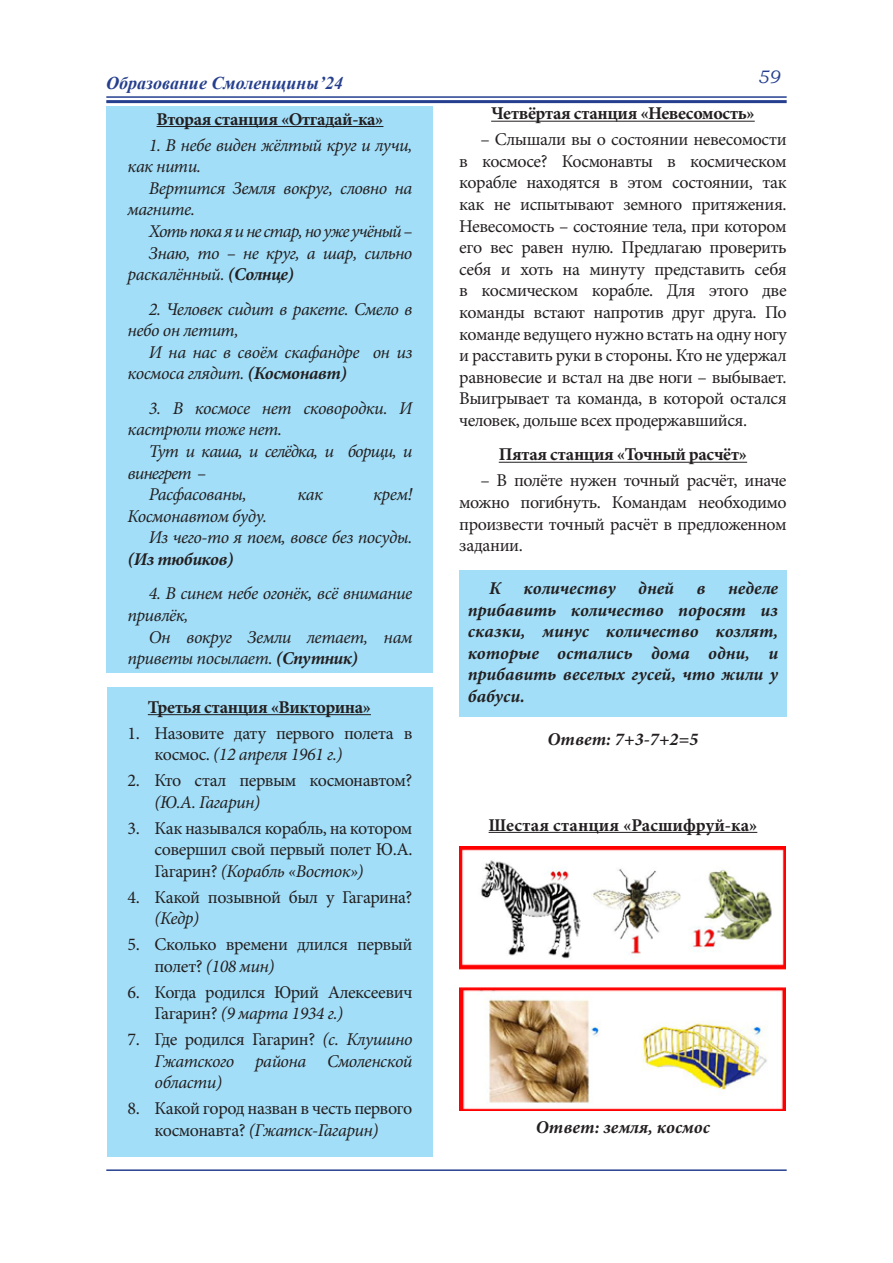
<style>
.page{position:relative;width:893px;height:1263px;background:#fff}
.page>*{position:absolute;margin:0;border:0;box-sizing:border-box;transform-origin:0 0}
.t1{font:18px/21.6px "Minion Pro";letter-spacing:-.025em;color:#231f20}
.t2{font:italic 18px/21.6px "Minion Pro";letter-spacing:-.025em;color:#231f20}
.t3{font:italic 700 18px/21.6px "Minion Pro";color:#231f20;text-align:justify}
.t4{font:700 18px "Minion Pro";letter-spacing:-.02em;color:#231f20}
.t5{font:italic 18px/21.6px "Minion Pro";letter-spacing:-.05em;color:#231f20}
.t6{font:italic 18px "Minion Pro";letter-spacing:-.055em;color:#231f20}
.t7{font:700 18px "Minion Pro";letter-spacing:.005em;color:#231f20}
.t8{font:italic 700 18px "Times New Roman";color:#253f8e}
.t9{font:italic 18px "Bookman Old Style";color:#253f8e}
.s1{font-weight:700}
.s2{font-style:italic}
.s3{font-style:normal}
</style>
<div class="page">
<hr style="left:106px;top:96px;width:681px;height:2px;background:#253f8e">
<hr style="left:106px;top:100px;width:681px;height:3px;background:#253f8e">
<hr style="left:106px;top:1169px;width:681px;height:2px;background:#253f8e">
<div style="left:107px;top:687px;width:326px;height:470px;background:#a2def8"></div>
<div style="left:106px;top:106px;width:327px;height:567px;background:#a2def8"></div>
<div style="left:459px;top:570px;width:328px;height:146px;background:#a2def8"></div>
<hr style="left:157px;top:126px;width:226px;height:1px;background:#231f20">
<hr style="left:148px;top:714px;width:223px;height:1px;background:#231f20">
<hr style="left:491px;top:121px;width:264px;height:1px;background:#231f20">
<hr style="left:499px;top:462px;width:248px;height:1px;background:#231f20">
<hr style="left:489px;top:832px;width:268px;height:1px;background:#231f20">
<img style="left:459px;top:847px;width:327px;height:122px">
<img style="left:459px;top:987px;width:327px;height:124px">
<p class="t8" style="left:106px;top:70px;width:238px">Образование Смоленщины’24</p>
<p class="t9" style="left:757px;top:65px;width:24px">59</p>
<p class="t4" style="left:157px;top:106px;width:228px">Вторая станция «Отгадай-ка»</p>
<p class="t2" style="left:128px;top:134px;width:286px;text-indent:21px">1. В небе виден жёлтый круг и лучи, как нити.</p>
<p class="t2" style="left:128px;top:177px;width:286px;text-indent:21px">Вертится Земля вокруг, словно на магните.</p>
<p class="t6" style="left:149px;top:219px;width:265px">Хоть пока я и не стар, но уже учёный –</p>
<p class="t2" style="left:128px;top:242px;width:286px;text-indent:21px">Знаю, то – не круг, а шар, сильно раскалённый. <span class="s1">(Солнце)</span></p>
<p class="t2" style="left:128px;top:298px;width:286px;text-indent:21px">2. Человек сидит в ракете. Смело в небо он летит,</p>
<p class="t2" style="left:128px;top:341px;width:286px;text-indent:21px">И на нас в своём скафандре он из космоса глядит. <span class="s1">(Космонавт)</span></p>
<p class="t2" style="left:128px;top:397px;width:286px;text-indent:21px">3. В космосе нет сковородки. И кастрюли тоже нет.</p>
<p class="t5" style="left:128px;top:440px;width:286px;text-indent:21px">Тут и каша, и селёдка, и борщи, и винегрет –</p>
<p class="t2" style="left:149px;top:483px;width:99px">Расфасованы,</p>
<p class="t2" style="left:297px;top:483px;width:27px">как</p>
<p class="t2" style="left:373px;top:483px;width:41px">крем!</p>
<p class="t2" style="left:128px;top:505px;width:141px">Космонавтом буду.</p>
<p class="t2" style="left:128px;top:527px;width:286px;text-indent:21px">Из чего-то я поем, вовсе без посуды. <span class="s1">(Из тюбиков)</span></p>
<p class="t2" style="left:128px;top:583px;width:286px;text-indent:21px">4. В синем небе огонёк, всё внимание привлёк,</p>
<p class="t2" style="left:128px;top:626px;width:286px;text-indent:21px">Он вокруг Земли летает, нам приветы посылает. <span class="s1">(Спутник)</span></p>
<p class="t4" style="left:148px;top:694px;width:225px">Третья станция «Викторина»</p>
<p class="t1" style="left:155px;top:722px;width:259px;text-indent:-27px">1. Назовите дату первого полета в космос. <span class="s2">(12 апреля 1961 г.)</span></p>
<p class="t1" style="left:155px;top:770px;width:259px;text-indent:-27px">2. Кто стал первым космонавтом? <span class="s2">(Ю.А. Гагарин)</span></p>
<p class="t1" style="left:155px;top:817px;width:259px;text-align:justify;text-indent:-27px">3. Как назывался корабль, на котором совершил свой первый полет Ю.А.<br>Гагарин? <span class="s2">(Корабль «Восток»)</span></p>
<p class="t1" style="left:155px;top:886px;width:259px;text-indent:-27px">4. Какой позывной был у Гагарина? <span class="s2">(Кедр)</span></p>
<p class="t1" style="left:155px;top:934px;width:259px;text-indent:-27px">5. Сколько времени длился первый полет? <span class="s2">(108 мин)</span></p>
<p class="t1" style="left:155px;top:981px;width:259px;text-indent:-27px">6. Когда родился Юрий Алексеевич<br>Гагарин? <span class="s2">(9 марта 1934 г.)</span></p>
<p class="t2" style="left:155px;top:1028px;width:259px;text-align:justify;text-indent:-27px"><span class="s3">7. Где родился Гагарин?</span> (с. Клушино Гжатского района Смоленской области)</p>
<p class="t1" style="left:128px;top:1098px;width:286px;text-align:center">8. Какой город назван в честь первого космонавта? <span class="s2">(Гжатск-Гагарин)</span></p>
<p class="t4" style="left:491px;top:101px;width:265px">Четвёртая станция «Невесомость»</p>
<p class="t1" style="left:459px;top:129px;width:329px;text-align:justify;text-indent:21px">– Слышали вы о состоянии невесомости в космосе? Космонавты в космическом корабле находятся в этом состоянии, так как не испытывают земного притяжения.<br>Невесомость – состояние тела, при котором его вес равен нулю. Предлагаю проверить себя и хоть на минуту представить себя в космическом корабле. Для этого две команды встают напротив друг друга. По команде ведущего нужно встать на одну ногу и расставить руки в стороны. Кто не удержал равновесие и встал на две ноги – выбывает.<br>Выигрывает та команда, в которой остался человек, дольше всех продержавшийся.</p>
<p class="t4" style="left:499px;top:442px;width:250px">Пятая станция «Точный расчёт»</p>
<p class="t1" style="left:459px;top:470px;width:329px;text-align:justify;text-indent:21px">– В полёте нужен точный расчёт, иначе можно погибнуть. Командам необходимо произвести точный расчёт в предложенном задании.</p>
<p class="t3" style="left:489px;top:577px;width:14px">К</p>
<p class="t3" style="left:524px;top:577px;width:94px">количеству</p>
<p class="t3" style="left:638px;top:577px;width:37px">дней</p>
<p class="t3" style="left:697px;top:577px;width:11px">в</p>
<p class="t3" style="left:468px;top:577px;width:312px;text-indent:260px">неделе прибавить количество поросят из сказки, минус количество козлят, которые остались дома одни, и прибавить веселых гусей, что жили у бабуси.</p>
<p class="t3" style="left:547px;top:728px;width:152px">Ответ: 7+3-7+2=5</p>
<p class="t7" style="left:489px;top:812px;width:270px">Шестая станция «Расшифруй-ка»</p>
<p class="t3" style="left:536px;top:1116px;width:176px">Ответ: земля, космос</p>
</div>
